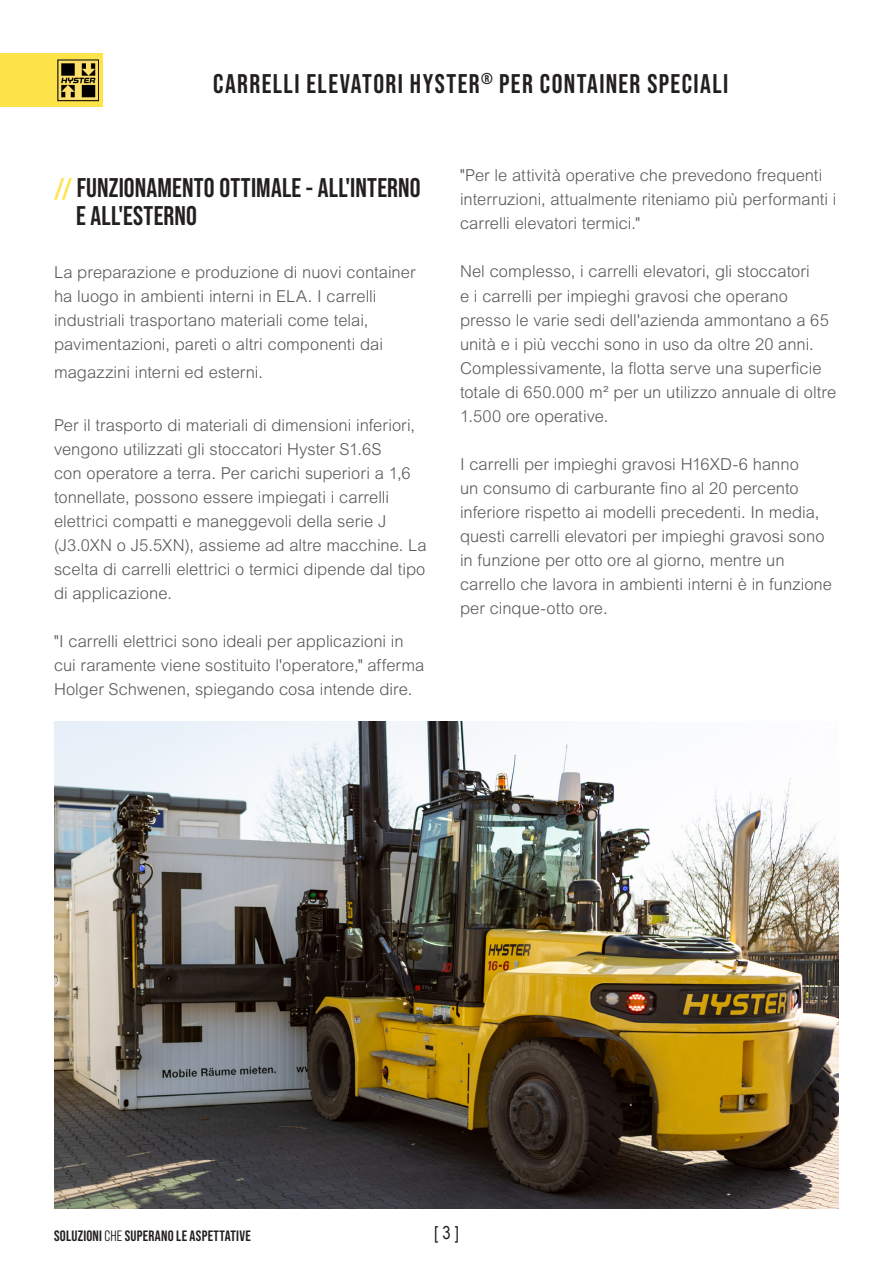
<style>
.page{position:relative;width:893px;height:1263px;background:#fff}
.page>*{position:absolute;margin:0;border:0;box-sizing:border-box;transform-origin:0 0}
.t1{font:700 27px/28.5px "Bebas Neue Pro";letter-spacing:.02em;color:#231f20}
.t2{font:700 27px "Bebas Neue Pro";letter-spacing:.05em;color:#231f20}
.t3{font:18px "Arial Narrow";color:#231f20}
.t4{font:300 16.5px/24px "Arial MT Std";color:#57585a}
.t5{font:700 15px "Bebas Neue Pro";letter-spacing:.015em;color:#231f20}
.s1{color:#ffe34b}
.s2{font-family:"Bebas Neue Pro Middle";font-weight:400}
</style>
<div class="page">
<svg style="left:0;top:53px;width:103px;height:54px;fill:#ffe34b"></svg>
<img style="left:54px;top:722px;width:785px;height:487px">
<p class="t2" style="left:213px;top:68px;width:516px">CARRELLI ELEVATORI HYSTER<sup>®</sup> PER CONTAINER SPECIALI</p>
<p class="t1" style="left:76px;top:173px;width:346px;text-indent:-22px"><span class="s1">//</span> FUNZIONAMENTO OTTIMALE - ALL'INTERNO<br>E ALL'ESTERNO</p>
<p class="t4" style="left:54px;top:260px;width:363px">La preparazione e produzione di nuovi container ha luogo in ambienti interni in ELA. I carrelli industriali trasportano materiali come telai, pavimentazioni, pareti o altri componenti dai</p>
<p class="t4" style="left:54px;top:360px;width:211px">magazzini interni ed esterni.</p>
<p class="t4" style="left:54px;top:413px;width:374px">Per il trasporto di materiali di dimensioni inferiori, vengono utilizzati gli stoccatori Hyster S1.6S<br>con operatore a terra. Per carichi superiori a 1,6 tonnellate, possono essere impiegati i carrelli elettrici compatti e maneggevoli della serie J (J3.0XN o J5.5XN), assieme ad altre macchine. La scelta di carrelli elettrici o termici dipende dal tipo di applicazione.</p>
<p class="t4" style="left:54px;top:629px;width:372px">"I carrelli elettrici sono ideali per applicazioni in cui raramente viene sostituito l'operatore," afferma<br>Holger Schwenen, spiegando cosa intende dire.</p>
<p class="t4" style="left:460px;top:164px;width:378px">"Per le attività operative che prevedono frequenti interruzioni, attualmente riteniamo più performanti i carrelli elevatori termici."</p>
<p class="t4" style="left:460px;top:260px;width:378px">Nel complesso, i carrelli elevatori, gli stoccatori<br>e i carrelli per impieghi gravosi che operano presso le varie sedi dell'azienda ammontano a 65 unità e i più vecchi sono in uso da oltre 20 anni.<br>Complessivamente, la flotta serve una superficie totale di 650.000 m² per un utilizzo annuale di oltre 1.500 ore operative.</p>
<p class="t4" style="left:460px;top:452px;width:373px">I carrelli per impieghi gravosi H16XD-6 hanno<br>un consumo di carburante fino al 20 percento inferiore rispetto ai modelli precedenti. In media, questi carrelli elevatori per impieghi gravosi sono in funzione per otto ore al giorno, mentre un carrello che lavora in ambienti interni è in funzione per cinque-otto ore.</p>
<p class="t5" style="left:54px;top:1227px;width:198px">SOLUZIONI <span class="s2">CHE</span> SUPERANO LE ASPETTATIVE</p>
<p class="t3" style="left:434px;top:1220px;width:26px">[ 3 ]</p>
</div>
